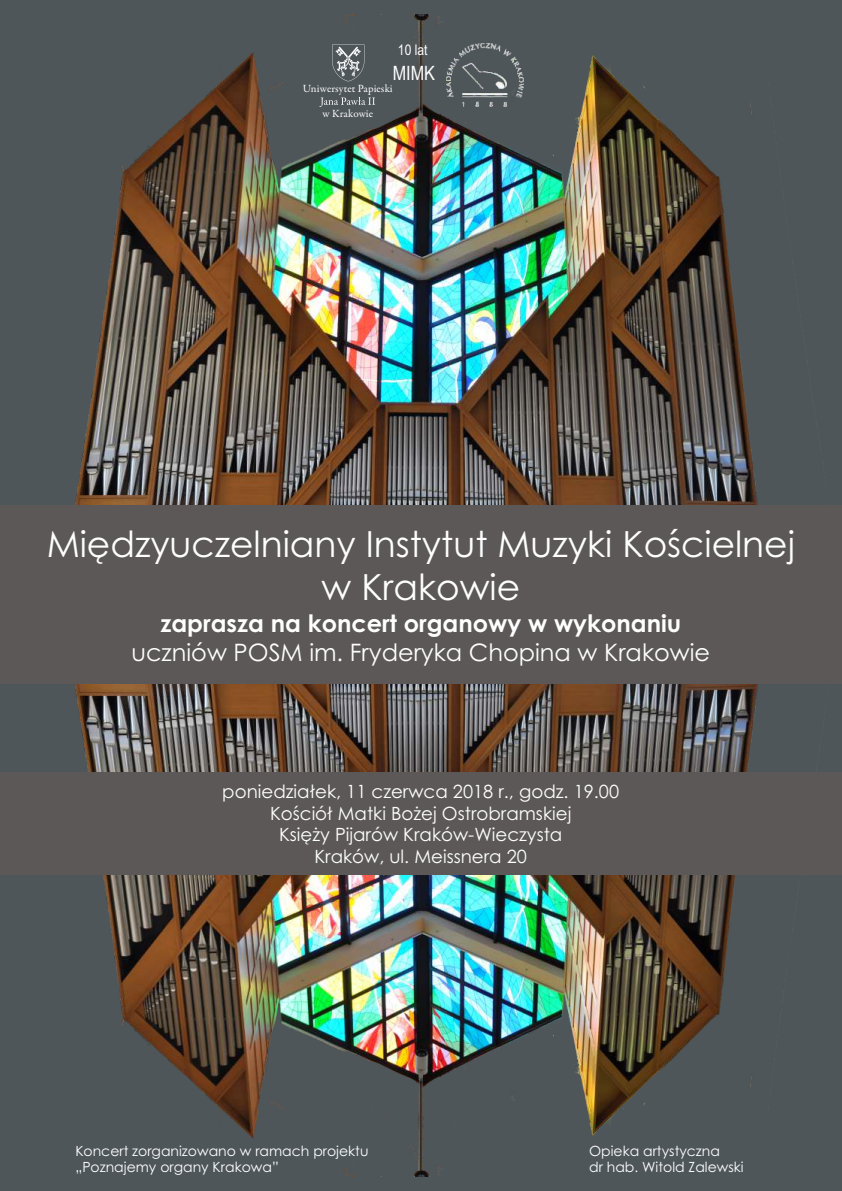
<style>
.page{position:relative;width:842px;height:1191px;background:#4e565a}
.page>*{position:absolute;margin:0;border:0;box-sizing:border-box;transform-origin:0 0}
.t1{font:36px/42.9px "Century Gothic";color:#fefefe;text-align:center}
.t2{font:24px "Century Gothic";color:#fefefe}
.t3{font:700 24px "Century Gothic";color:#fefefe}
.t4{font:19.8px "Arial Narrow";color:#fefefe}
.t5{font:18.2px/21.7px "Century Gothic";color:#fefefe;text-align:center}
.t6{font:14.8px "Arial Narrow";color:#fefefe}
.t7{font:14px/16.7px "Century Gothic";color:#fefefe}
.t8{font:11.1px "Garamond Premr Pro";letter-spacing:.005em;color:#fefefe}
</style>
<div class="page">
<img style="left:75px;top:14px;width:711px;height:491px">
<img style="left:0;top:684px;width:842px;height:492px">
<svg style="left:332px;top:45px;width:32px;height:36px"></svg>
<svg style="left:319px;top:97px;width:56px;height:10px"></svg>
<img style="left:446px;top:44px;width:77px;height:62px">
<div style="left:0;top:505px;width:842px;height:179px;background:#5c5857"></div>
<div style="left:0;top:772px;width:842px;height:102px;background:#5c5857"></div>
<p class="t6" style="left:398px;top:44px;width:31px">10 lat</p>
<p class="t4" style="left:393px;top:65px;width:44px">MIMK</p>
<p class="t8" style="left:303px;top:84px;width:91px">Uniwersytet Papieski</p>
<p class="t8" style="left:322px;top:109px;width:52px">w Krakowie</p>
<h1 class="t1" style="left:47px;top:526px;width:750px">Międzyuczelniany Instytut Muzyki Kościelnej w Krakowie</h1>
<h2 class="t3" style="left:160px;top:614px;width:522px">zaprasza na koncert organowy w wykonaniu</h2>
<h2 class="t2" style="left:132px;top:642px;width:580px">uczniów POSM im. Fryderyka Chopina w Krakowie</h2>
<p class="t5" style="left:222px;top:782px;width:398px">poniedziałek, 11 czerwca 2018 r., godz. 19.00<br>Kościół Matki Bożej Ostrobramskiej<br>Księży Pijarów Kraków-Wieczysta<br>Kraków, ul. Meissnera 20</p>
<p class="t7" style="left:75px;top:1143px;width:295px">Koncert zorganizowano w ramach projektu „Poznajemy organy Krakowa”</p>
<p class="t7" style="left:589px;top:1143px;width:156px">Opieka artystyczna<br>dr hab. Witold Zalewski</p>
</div>
